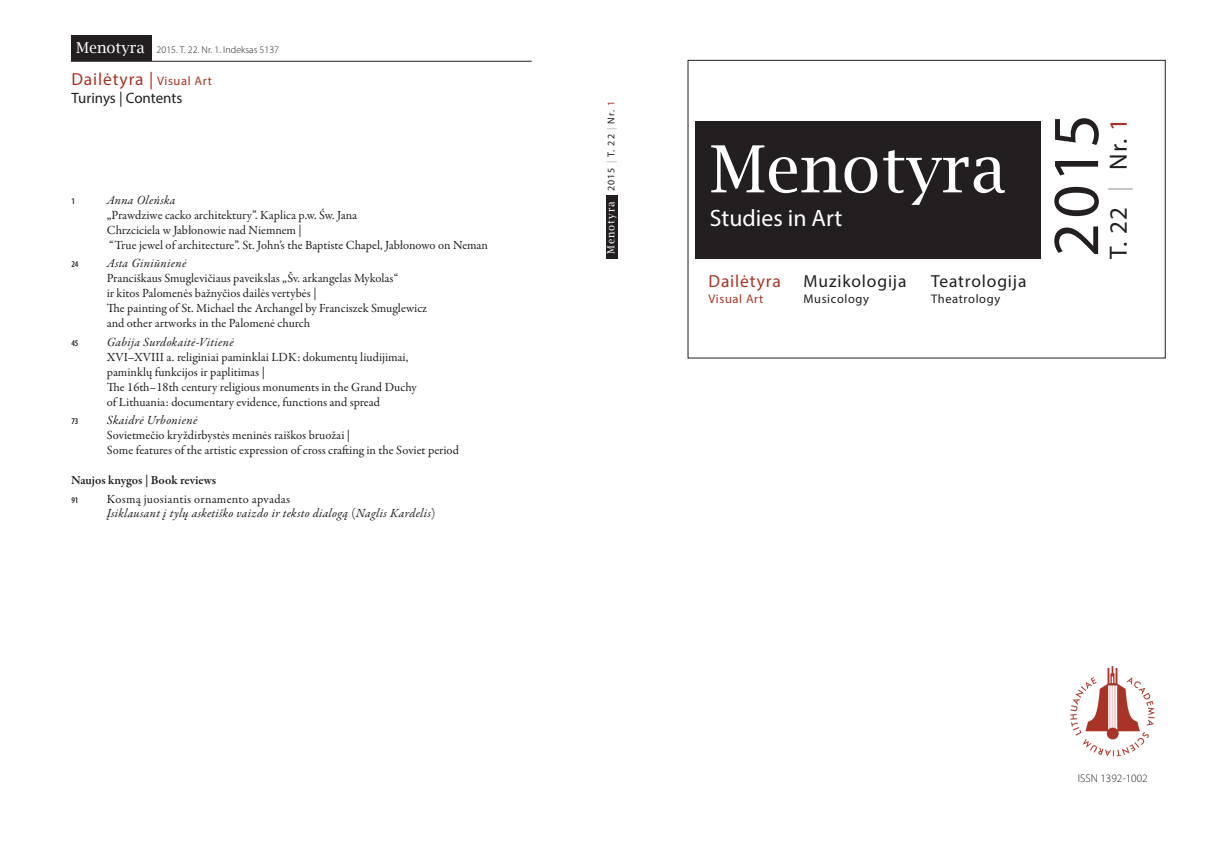
<style>
.page{position:relative;width:1223px;height:851px;background:#fff}
.page>*{position:absolute;margin:0;border:0;box-sizing:border-box;transform-origin:0 0}
.t1{font:66.25px "Myriad Pro";color:#231f20}
.t2{font:65px "Lucida Bright";color:#fff}
.t3{font:25px "Myriad Pro";color:#231f20}
.t4{font:23.75px "Myriad Pro";color:#fff}
.t5{font:17.5px "Myriad Pro";letter-spacing:.05em;color:#a93426}
.t6{font:17.5px "Myriad Pro";letter-spacing:.05em;color:#231f20}
.t7{font:15px "Myriad Pro";letter-spacing:-.005em;color:#231f20}
.t8{font:12.5px/15px "Garamond Premr Pro";color:#231f20}
.t9{font:italic 12.5px/13.8px "Garamond Premr Pro";letter-spacing:.02em;color:#231f20}
.t10{font:600 12.5px "Garamond Premr Pro";color:#231f20}
.t11{font:12.5px "Myriad Pro";letter-spacing:.05em;color:#231f20}
.t12{font:12.5px "Myriad Pro";letter-spacing:.05em;color:#a93426}
.t13{font:300 11.25px "Myriad Pro";color:#231f20}
.t14{font:300 10px "Myriad Pro";color:#231f20}
.t15{font:10px "Myriad Pro";letter-spacing:.1em;color:#231f20}
.t16{font:600 condensed 8.75px "Myriad Pro";color:#231f20}
.s1{font-family:"Lucida Bright";font-weight:400;font-size:15px;color:#fff}
.s2{font-size:12.5px}
.s3{font-style:normal}
.s4{font-family:"Lucida Bright";color:#fff}
.s5{font-weight:300}
.s6{color:#aeafb3}
.s7{color:#a93426}
.s8{color:#bcbdc0}
</style>
<div class="page">
<div style="left:605px;top:196px;width:12px;height:63px;background:#231f20"></div>
<div style="left:71px;top:36px;width:81px;height:25px;background:#231f20"></div>
<div style="left:687px;top:60px;width:478px;height:298px;border:1px solid #231f20"></div>
<div style="left:695px;top:121px;width:346px;height:138px;background:#231f20"></div>
<hr style="left:71px;top:61px;width:460px;height:1px;background:#231f20">
<img style="left:1070px;top:666px;width:85px;height:91px">
<p class="t14" style="left:76px;top:44px;width:204px"><span class="s1">Menotyra</span> 2015. T. 22. Nr. 1. Indeksas 5137</p>
<h3 class="t5" style="left:71px;top:68px;width:142px">Dailėtyra | <span class="s2">Visual Art</span></h3>
<p class="t7" style="left:71px;top:89px;width:113px">Turinys | Contents</p>
<p class="t16" style="left:71px;top:196px;width:5px">1</p>
<p class="t9" style="left:107px;top:193px;width:70px">Anna Oleńska</p>
<p class="t8" style="left:107px;top:207px;width:383px">„Prawdziwe cacko architektury”. kaplica p.w. Św. Jana<br>chrzciciela w Jabłonowie nad niemnem |<br>“True jewel of architecture”. St. John’s the Baptiste Chapel, Jabłonowo on Neman</p>
<p class="t16" style="left:71px;top:259px;width:9px">24</p>
<p class="t9" style="left:107px;top:257px;width:81px">Asta Giniūnienė</p>
<p class="t8" style="left:107px;top:271px;width:322px">Pranciškaus Smuglevičiaus paveikslas „Šv. arkangelas Mykolas“<br>ir kitos Palomenės bažnyčios dailės vertybės |<br>The painting of St. Michael the Archangel by Franciszek Smuglewicz and other artworks in the Palomenė church</p>
<p class="t16" style="left:71px;top:338px;width:9px">45</p>
<p class="t9" style="left:107px;top:335px;width:128px">Gabija Surdokaitė-Vitienė</p>
<p class="t8" style="left:107px;top:349px;width:311px">XVI–XVIII a. religiniai paminklai LDK: dokumentų liudijimai, paminklų funkcijos ir paplitimas |<br>The 16th–18th century religious monuments in the Grand Duchy of Lithuania: documentary evidence, functions and spread</p>
<p class="t16" style="left:71px;top:416px;width:9px">73</p>
<p class="t9" style="left:107px;top:414px;width:92px">Skaidrė Urbonienė</p>
<p class="t8" style="left:107px;top:428px;width:353px">Sovietmečio kryždirbystės meninės raiškos bruožai |<br>Some features of the artistic expression of cross crafting in the Soviet period</p>
<p class="t10" style="left:71px;top:473px;width:146px">Naujos knygos | Book reviews</p>
<p class="t16" style="left:71px;top:495px;width:9px">91</p>
<p class="t9" style="left:107px;top:492px;width:330px"><span class="s3">Kosmą juosiantis ornamento apvadas<br></span>Įsiklausant į tylų asketiško vaizdo ir teksto dialogą <span class="s3">(</span>Naglis Kardelis<span class="s3">)</span></p>
<p class="t15" style="left:605px;top:254px;width:154px;rotate:-90deg"><span class="s4">Menotyra</span> <span class="s5">|</span> 2015 <span class="s6">|</span> T. 22 <span class="s6">|</span> Nr. <span class="s7">1</span></p>
<h2 class="t2" style="left:710px;top:132px;width:297px">Menotyra</h2>
<h3 class="t4" style="left:710px;top:203px;width:134px">Studies in Art</h3>
<h3 class="t5" style="left:708px;top:270px;width:74px">Dailėtyra</h3>
<h3 class="t6" style="left:803px;top:270px;width:104px">Muzikologija</h3>
<h3 class="t6" style="left:931px;top:270px;width:97px">Teatrologija</h3>
<p class="t12" style="left:708px;top:291px;width:56px">Visual Art</p>
<p class="t11" style="left:803px;top:291px;width:67px">Musicology</p>
<p class="t11" style="left:931px;top:291px;width:71px">Theatrology</p>
<h1 class="t1" style="left:1035px;top:257px;width:145px;rotate:-90deg">2015</h1>
<h3 class="t3" style="left:1103px;top:259px;width:142px;rotate:-90deg">T. 22 <span class="s8">|</span> Nr. <span class="s7">1</span></h3>
<p class="t13" style="left:1077px;top:772px;width:71px">ISSN 1392-1002</p>
</div>
